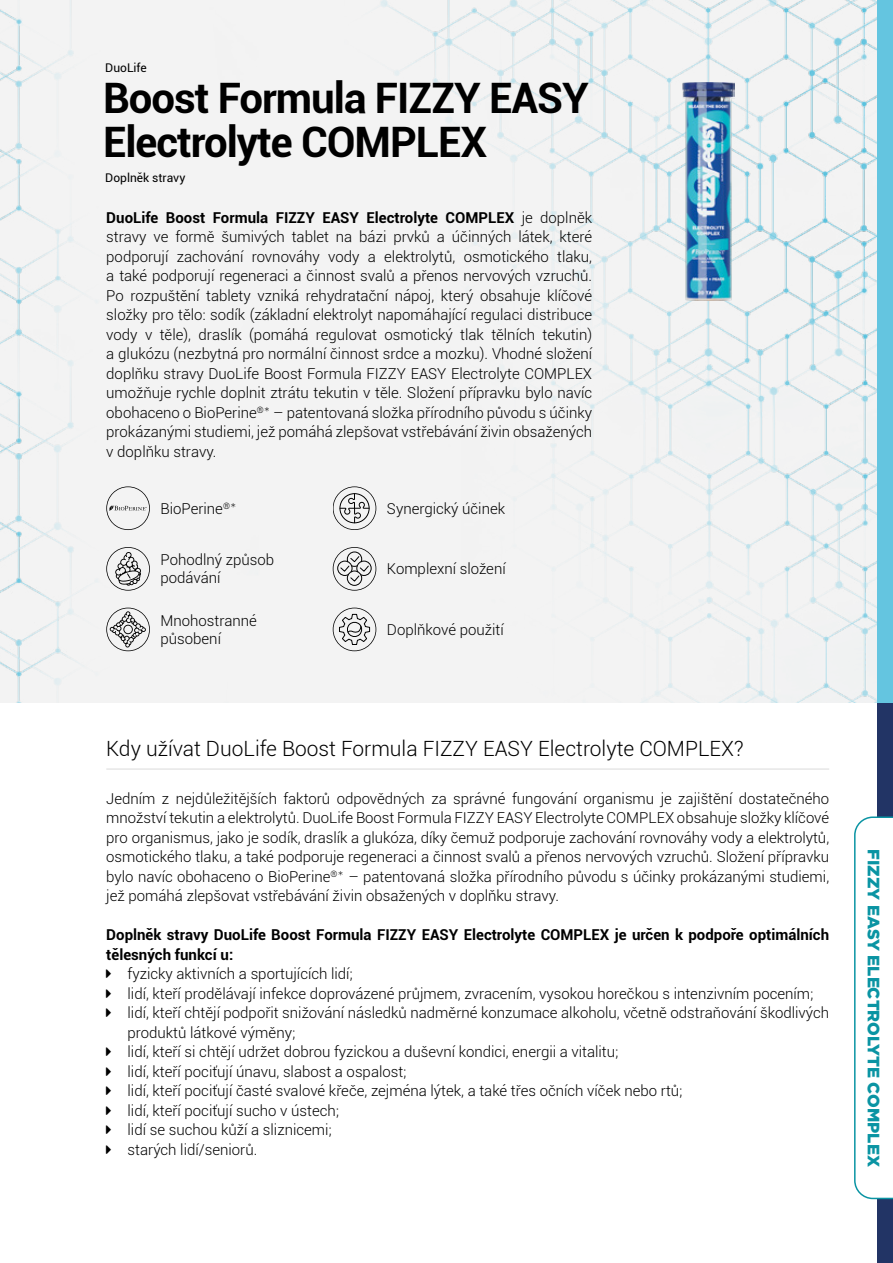
<style>
.page{position:relative;width:893px;height:1263px;background:#fff}
.page>*{position:absolute;margin:0;border:0;box-sizing:border-box;transform-origin:0 0}
.t1{font:700 42px/44.4px "Roboto";letter-spacing:-.025em;color:#000}
.t2{font:300 21px "Roboto";color:#000}
.t3{font:900 16.5px "Gotham";color:#0a94a3}
.t4{font:300 15px/19.5px "Roboto";color:#000}
.t5{font:700 15px/19.5px "Roboto";color:#000}
.t6{font:12px "Roboto";color:#000}
.s1{font-weight:700}
.s2{font-family:"Lato"}
</style>
<div class="page">
<div style="left:0;top:0;width:877px;height:702px;background:#f3f3f3"></div>
<img style="left:682px;top:83px;width:52px;height:218px">
<svg style="left:332px;top:485px;width:46px;height:45px;fill:#f3f3f3"></svg>
<svg style="left:105px;top:546px;width:47px;height:45px;fill:#f3f3f3"></svg>
<svg style="left:332px;top:546px;width:46px;height:45px;fill:#f3f3f3"></svg>
<svg style="left:105px;top:607px;width:47px;height:45px;fill:#f3f3f3"></svg>
<svg style="left:332px;top:607px;width:46px;height:45px;fill:#f3f3f3"></svg>
<svg style="left:105px;top:485px;width:47px;height:45px;fill:#f3f3f3"></svg>
<div style="left:877px;top:702px;width:16px;height:561px;background:#223465"></div>
<div style="left:877px;top:0;width:16px;height:702px;background:#64c5e0"></div>
<svg style="left:854px;top:816px;width:39px;height:384px"></svg>
<hr style="left:106px;top:769px;width:723px;height:1px;background:#dadada">
<p class="t6" style="left:105px;top:60px;width:43px">DuoLife</p>
<h1 class="t1" style="left:103px;top:74px;width:487px">Boost Formula FIZZY EASY<br>Electrolyte COMPLEX</h1>
<p class="t6" style="left:105px;top:170px;width:82px">Doplněk stravy</p>
<p class="t4" style="left:106px;top:207px;width:487px;text-align:justify"><span class="s1">DuoLife Boost Formula FIZZY EASY Electrolyte COMPLEX</span> je doplněk stravy ve formě šumivých tablet na bázi prvků a účinných látek, které podporují zachování rovnováhy vody a elektrolytů, osmotického tlaku, a také podporují regeneraci a činnost svalů a přenos nervových vzruchů.<br>Po rozpuštění tablety vzniká rehydratační nápoj, který obsahuje klíčové složky pro tělo: sodík (základní elektrolyt napomáhající regulaci distribuce vody v těle), draslík (pomáhá regulovat osmotický tlak tělních tekutin) a glukózu (nezbytná pro normální činnost srdce a mozku). Vhodné složení doplňku stravy DuoLife Boost Formula FIZZY EASY Electrolyte COMPLEX umožňuje rychle doplnit ztrátu tekutin v těle. Složení přípravku bylo navíc obohaceno o BioPerine<sup>®</sup><span class="s2">*</span> – patentovaná složka přírodního původu s účinky prokázanými studiemi, jež pomáhá zlepšovat vstřebávání živin obsažených v doplňku stravy.</p>
<p class="t4" style="left:161px;top:498px;width:77px">BioPerine<sup>®</sup><span class="s2">*</span></p>
<p class="t4" style="left:161px;top:550px;width:115px;line-height:18px">Pohodlný způsob podávání</p>
<p class="t4" style="left:161px;top:611px;width:98px;line-height:18px">Mnohostranné působení</p>
<p class="t4" style="left:387px;top:498px;width:120px">Synergický účinek</p>
<p class="t4" style="left:387px;top:559px;width:120px">Komplexní složení</p>
<p class="t4" style="left:387px;top:619px;width:118px">Doplňkové použití</p>
<h2 class="t2" style="left:106px;top:734px;width:639px">Kdy užívat DuoLife Boost Formula FIZZY EASY Electrolyte COMPLEX?</h2>
<p class="t4" style="left:106px;top:788px;width:724px;text-align:justify">Jedním z nejdůležitějších faktorů odpovědných za správné fungování organismu je zajištění dostatečného množství tekutin a elektrolytů. DuoLife Boost Formula FIZZY EASY Electrolyte COMPLEX obsahuje složky klíčové pro organismus, jako je sodík, draslík a glukóza, díky čemuž podporuje zachování rovnováhy vody a elektrolytů, osmotického tlaku, a také podporuje regeneraci a činnost svalů a přenos nervových vzruchů. Složení přípravku bylo navíc obohaceno o BioPerine<sup>®</sup><span class="s2">*</span> – patentovaná složka přírodního původu s účinky prokázanými studiemi, jež pomáhá zlepšovat vstřebávání živin obsažených v doplňku stravy.</p>
<p class="t5" style="left:106px;top:925px;width:724px">Doplněk stravy DuoLife Boost Formula FIZZY EASY Electrolyte COMPLEX je určen k podpoře optimálních tělesných funkcí u:</p>
<p class="t4" style="left:128px;top:964px;width:703px">fyzicky aktivních a sportujících lidí;<br>lidí, kteří prodělávají infekce doprovázené průjmem, zvracením, vysokou horečkou s intenzivním pocením; lidí, kteří chtějí podpořit snižování následků nadměrné konzumace alkoholu, včetně odstraňování škodlivých produktů látkové výměny;<br>lidí, kteří si chtějí udržet dobrou fyzickou a duševní kondici, energii a vitalitu;<br>lidí, kteří pociťují únavu, slabost a ospalost;<br>lidí, kteří pociťují časté svalové křeče, zejména lýtek, a také třes očních víček nebo rtů;<br>lidí, kteří pociťují sucho v ústech;<br>lidí se suchou kůží a sliznicemi;<br>starých lidí/seniorů.</p>
<p class="t3" style="left:885px;top:849px;width:319px;rotate:90deg">FIZZY EASY ELECTROLYTE COMPLEX</p>
</div>
